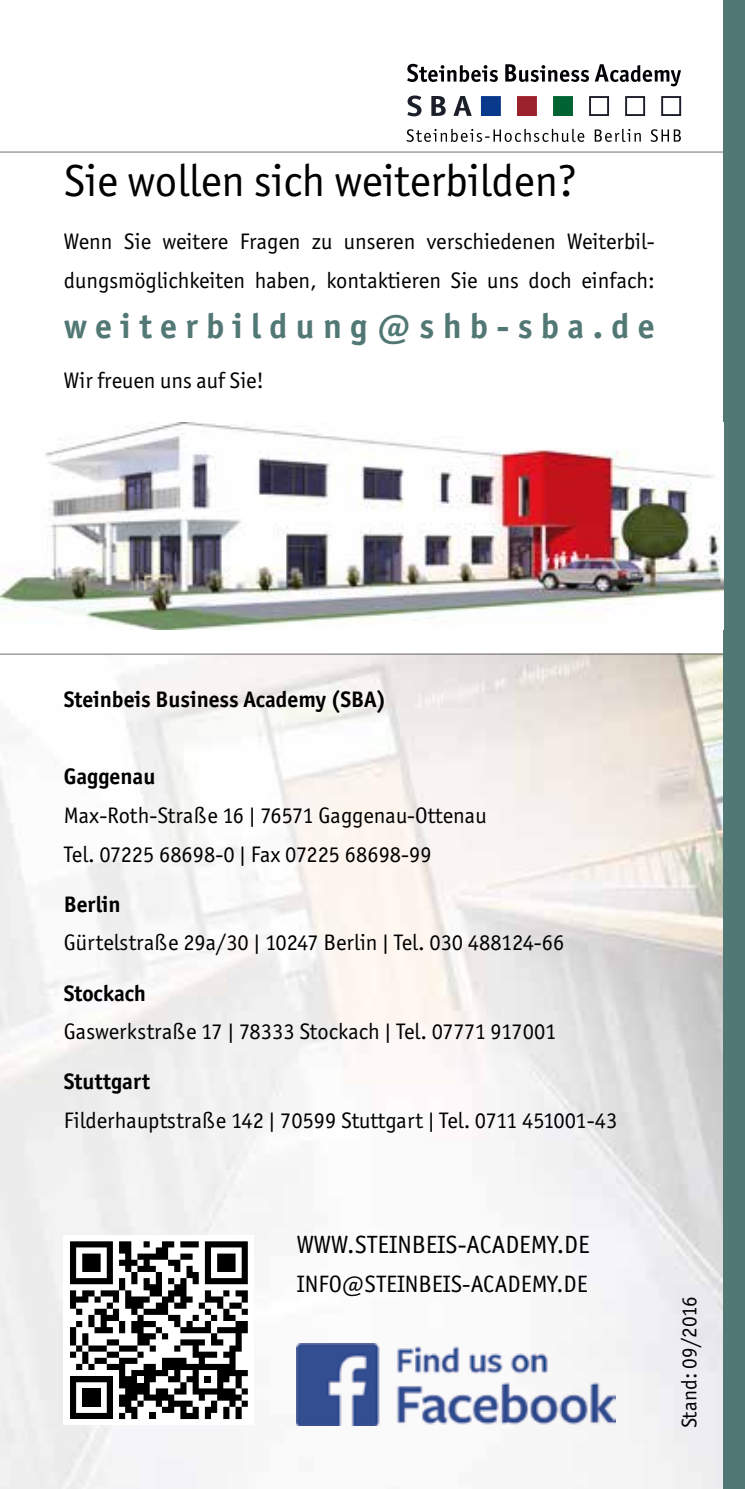
<style>
.page{position:relative;width:745px;height:1489px;background:#fff}
.page>*{position:absolute;margin:0;border:0;box-sizing:border-box;transform-origin:0 0}
.t1{font:45px "Officina Sans ITC Std";color:#000}
.t2{font:700 35px "Officina Sans ITC Std";letter-spacing:.24em;color:#527875}
.t3{font:25px "Officina Sans ITC Std";color:#000}
.t4{font:23.75px "Officina Sans ITC Std";color:#000}
.t5{font:22.5px/38.8px "Officina Sans ITC Std";color:#000}
.t6{font:700 22.5px "Officina Sans ITC Std";color:#000}
.t7{font:21.25px "Officina Sans ITC Std";letter-spacing:-.01em;color:#000}
</style>
<div class="page">
<img style="left:0;top:654px;width:723px;height:834px">
<hr style="left:0;top:152px;width:744px;height:1px;background:#707172">
<hr style="left:0;top:653px;width:744px;height:1px;background:#707172">
<div style="left:723px;top:0;width:21px;height:1488px;background:#527875"></div>
<img style="left:296px;top:1343px;width:319px;height:81px">
<svg style="left:406px;top:129px;width:178px;height:13px"></svg>
<svg style="left:594px;top:129px;width:46px;height:13px"></svg>
<svg style="left:650px;top:129px;width:30px;height:13px"></svg>
<svg style="left:407px;top:95px;width:14px;height:21px"></svg>
<svg style="left:431px;top:96px;width:14px;height:20px"></svg>
<svg style="left:453px;top:96px;width:18px;height:20px"></svg>
<div style="left:480px;top:96px;width:20px;height:20px;background:#08398b;border:2px solid #08398b"></div>
<div style="left:516px;top:96px;width:20px;height:20px;background:#9b222d;border:2px solid #9b222d"></div>
<div style="left:552px;top:96px;width:20px;height:20px;background:#006331;border:2px solid #006331"></div>
<svg style="left:589px;top:96px;width:91px;height:20px"></svg>
<svg style="left:407px;top:64px;width:90px;height:18px"></svg>
<svg style="left:505px;top:64px;width:83px;height:18px"></svg>
<svg style="left:594px;top:64px;width:86px;height:22px"></svg>
<div style="left:64px;top:1235px;width:190px;height:189px;background:#fff"></div>
<svg style="left:70px;top:1241px;width:178px;height:177px"></svg>
<img style="left:0;top:423px;width:723px;height:206px">
<h1 class="t1" style="left:64px;top:155px;width:514px">Sie wollen sich weiterbilden?</h1>
<p class="t5" style="left:64px;top:222px;width:592px">Wenn Sie weitere Fragen zu unseren verschiedenen Weiterbil&shy;dungsmöglichkeiten haben, kontaktieren Sie uns doch einfach:</p>
<h2 class="t2" style="left:64px;top:304px;width:592px">weiterbildung@shb-sba.de</h2>
<p class="t5" style="left:64px;top:360px;width:202px">Wir freuen uns auf Sie!</p>
<p class="t6" style="left:64px;top:685px;width:324px">Steinbeis Business Academy (SBA)</p>
<p class="t6" style="left:64px;top:762px;width:93px">Gaggenau</p>
<p class="t5" style="left:64px;top:795px;width:424px">Max-Roth-Straße 16 | 76571 Gaggenau-Ottenau<br>Tel. 07225 68698-0 | Fax 07225 68698-99</p>
<p class="t6" style="left:64px;top:890px;width:58px">Berlin</p>
<p class="t5" style="left:64px;top:923px;width:501px">Gürtelstraße 29a/30 | 10247 Berlin | Tel. 030 488124-66</p>
<p class="t6" style="left:64px;top:978px;width:84px">Stockach</p>
<p class="t5" style="left:64px;top:1012px;width:493px">Gaswerkstraße 17 | 78333 Stockach | Tel. 07771 917001</p>
<p class="t6" style="left:64px;top:1067px;width:88px">Stuttgart</p>
<p class="t5" style="left:64px;top:1100px;width:554px">Filderhauptstraße 142 | 70599 Stuttgart | Tel. 0711 451001-43</p>
<p class="t3" style="left:296px;top:1230px;width:18px">www</p>
<p class="t3" style="left:347px;top:1230px;width:240px">.steinbeis-academy.de</p>
<p class="t4" style="left:296px;top:1270px;width:289px">info@steinbeis-academy.de</p>
<p class="t7" style="left:676px;top:1428px;width:133px;rotate:-90deg">Stand: 09/2016</p>
</div>
